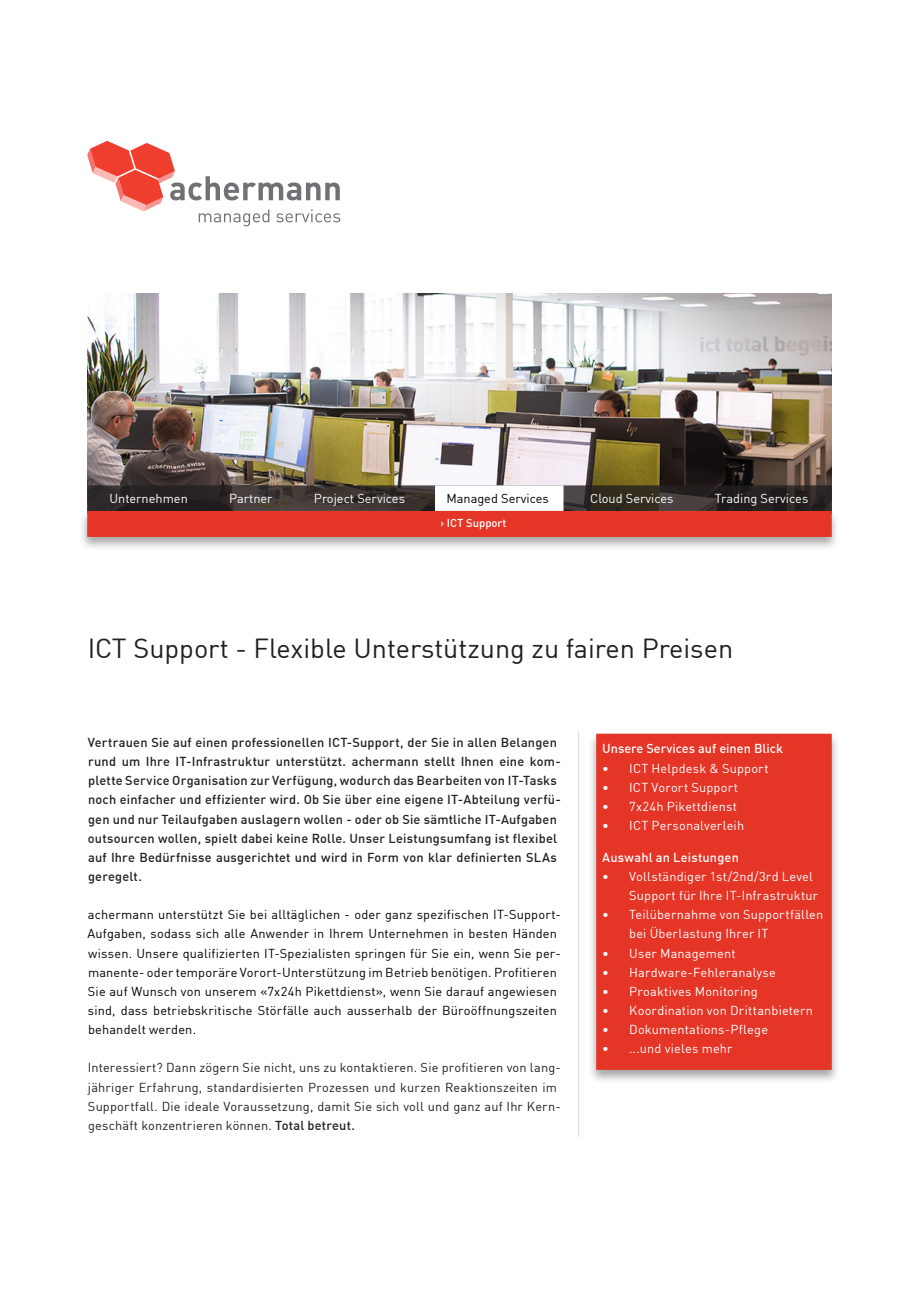
<style>
.page{position:relative;width:919px;height:1289px;background:#fff}
.page>*{position:absolute;margin:0;border:0;box-sizing:border-box;transform-origin:0 0}
.t1{font:27px "DIN";color:#231f20}
.din-reg{font:500 12.75px/19.2px "DIN";letter-spacing:.015em;color:#231f20}
.din-reg-2{font:12.75px/19.2px "DIN";letter-spacing:.015em;color:#000}
.Überschrift{font:12.75px/19.2px "DIN";letter-spacing:.015em;color:#fff}
.din-reg-3{font:12.75px/19.2px "DIN";letter-spacing:.015em;color:#231f20}
.Überschrift-2{font:500 12.75px "DIN";color:#fff}
.Überschrift-3{font:12.75px "DIN";color:#000}
.Überschrift-4{font:500 11.25px "DIN";color:#fff}
.s1{font-weight:500}
</style>
<div class="page">
<svg style="left:87px;top:141px;width:253px;height:85px"></svg>
<img style="left:87px;top:294px;width:744px;height:191px">
<hr style="left:578px;top:731px;width:1px;height:405px;background:#d9dadc">
<div style="left:79px;top:509px;width:761px;height:42px;background:#231f20;opacity:.4"></div>
<div style="left:87px;top:511px;width:744px;height:26px;background:#e53527"></div>
<div style="left:588px;top:731px;width:252px;height:353px;background:#231f20;opacity:.4"></div>
<div style="left:599px;top:736px;width:229px;height:330px;background:#e53527"></div>
<div style="left:596px;top:733px;width:235px;height:336px;border:6px solid #e53527"></div>
<svg style="left:94px;top:492px;width:730px;height:12px;background:#332c2a"></svg>
<div style="left:87px;top:485px;width:744px;height:26px;border:6px solid #231f20"></div>
<div style="left:435px;top:485px;width:128px;height:26px;background:#fff;border:6px solid #fff"></div>
<p class="Überschrift" style="left:109px;top:488px;width:80px">Unternehmen</p>
<p class="Überschrift" style="left:229px;top:488px;width:45px">Partner</p>
<p class="Überschrift" style="left:314px;top:488px;width:93px">Project Services</p>
<p class="Überschrift-3" style="left:446px;top:490px;width:104px">Managed Services</p>
<p class="Überschrift" style="left:590px;top:488px;width:85px">Cloud Services</p>
<p class="Überschrift" style="left:714px;top:488px;width:95px">Trading Services</p>
<p class="Überschrift-4" style="left:440px;top:516px;width:67px">&gt; ICT Support</p>
<p class="t1" style="left:88px;top:631px;width:647px">ICT Support - Flexible Unterstützung zu fairen Preisen</p>
<p class="din-reg" style="left:88px;top:732px;width:474px">Vertrauen Sie auf einen professionellen ICT-Support, der Sie in allen Belangen rund um Ihre IT-Infrastruktur unterstützt. achermann stellt Ihnen eine kom&shy;plette Service Organisation zur Verfügung, wodurch das Bearbeiten von IT-Tasks noch einfacher und effizienter wird. Ob Sie über eine eigene IT-Abteilung verfü&shy;gen und nur Teilaufgaben auslagern wollen - oder ob Sie sämtliche IT-Aufgaben outsourcen wollen, spielt dabei keine Rolle. Unser Leistungsumfang ist flexibel auf Ihre Bedürfnisse ausgerichtet und wird in Form von klar definierten SLAs geregelt.</p>
<p class="din-reg-2" style="left:87px;top:904px;width:475px">achermann unterstützt Sie bei alltäglichen - oder ganz spezifischen IT-Support-Aufgaben, sodass sich alle Anwender in Ihrem Unternehmen in besten Händen wissen. Unsere qualifizierten IT-Spezialisten springen für Sie ein, wenn Sie per&shy;manente- oder temporäre Vorort-Unterstützung im Betrieb benötigen. Profitieren Sie auf Wunsch von unserem «7x24h Pikettdienst», wenn Sie darauf angewiesen sind, dass betriebskritische Störfälle auch ausserhalb der Büroöffnungszeiten behandelt werden.</p>
<p class="din-reg-3" style="left:88px;top:1057px;width:474px">Interessiert? Dann zögern Sie nicht, uns zu kontaktieren. Sie profitieren von lang&shy;jähriger Erfahrung, standardisierten Prozessen und kurzen Reaktionszeiten im Supportfall. Die ideale Voraussetzung, damit Sie sich voll und ganz auf Ihr Kern&shy;geschäft konzentrieren können. <span class="s1">Total betreut.</span></p>
<p class="Überschrift-2" style="left:602px;top:740px;width:182px">Unsere Services auf einen Blick</p>
<p class="Überschrift" style="left:602px;top:758px;width:168px">• ICT Helpdesk &amp; Support</p>
<p class="Überschrift" style="left:602px;top:777px;width:137px">• ICT Vorort Support</p>
<p class="Überschrift" style="left:602px;top:796px;width:136px">• 7x24h Pikettdienst</p>
<p class="Überschrift" style="left:602px;top:815px;width:143px">• ICT Personalverleih</p>
<p class="Überschrift-2" style="left:602px;top:849px;width:138px">Auswahl an Leistungen</p>
<p class="Überschrift" style="left:629px;top:866px;width:190px;text-indent:-27px">• Vollständiger 1st/2nd/3rd Level<br>Support für Ihre IT-Infrastruktur</p>
<p class="Überschrift" style="left:629px;top:904px;width:196px;text-indent:-27px">• Teilübernahme von Supportfällen bei Überlastung Ihrer IT</p>
<p class="Überschrift" style="left:602px;top:943px;width:135px">• User Management</p>
<p class="Überschrift" style="left:602px;top:962px;width:175px">• Hardware-Fehleranalyse</p>
<p class="Überschrift" style="left:602px;top:981px;width:157px">• Proaktives Monitoring</p>
<p class="Überschrift" style="left:602px;top:1000px;width:212px">• Koordination von Drittanbietern</p>
<p class="Überschrift" style="left:602px;top:1019px;width:167px">• Dokumentations-Pflege</p>
<p class="Überschrift" style="left:602px;top:1038px;width:132px">• ...und vieles mehr</p>
</div>
